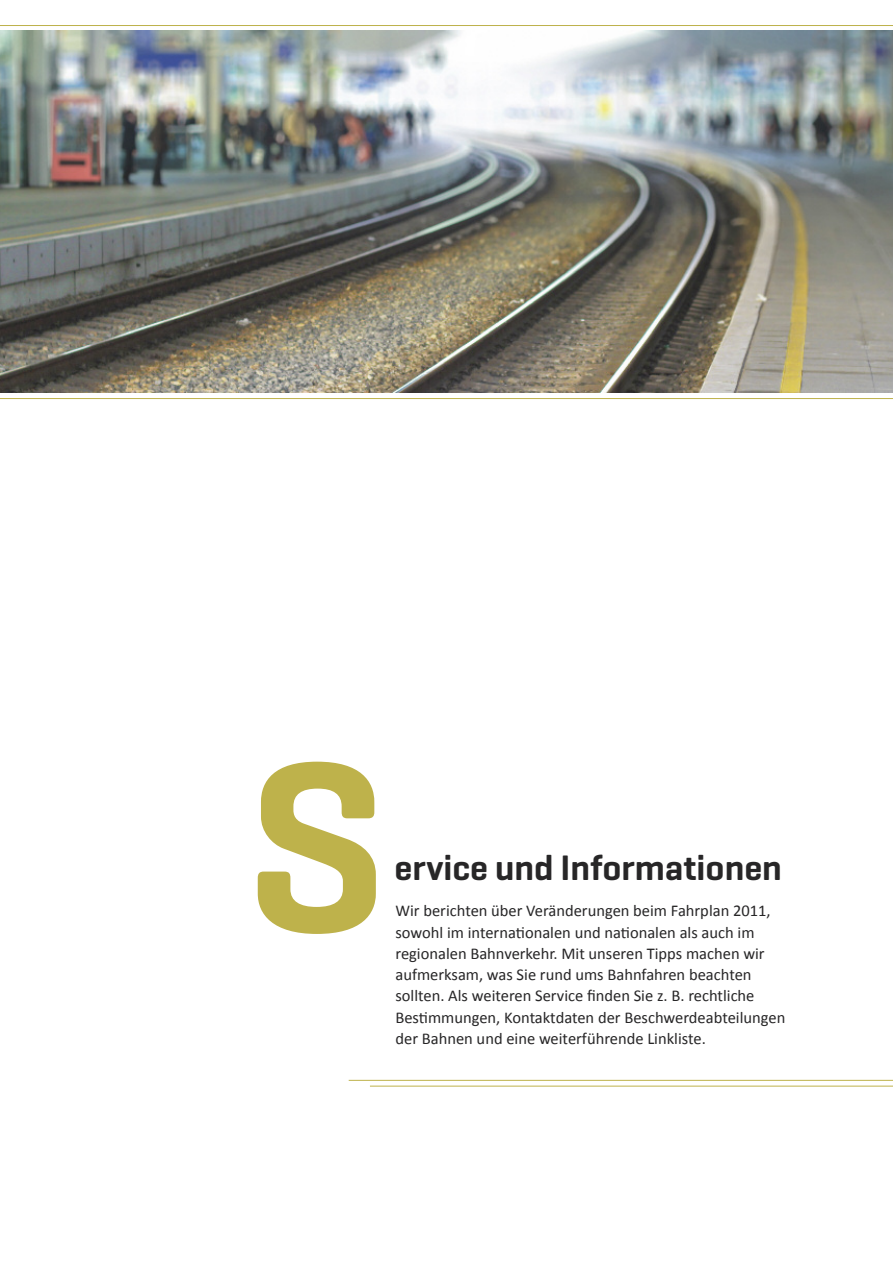
<style>
.page{position:relative;width:893px;height:1263px;background:#fff}
.page>*{position:absolute;margin:0;border:0;box-sizing:border-box;transform-origin:0 0}
.t1{font:600 247.5px "Geogrotesque";color:#beb24b}
.t2{font:600 36px "Geogrotesque";color:#272627}
.t3{font:16.5px/21.3px "Calibri";color:#272627}
</style>
<div class="page">
<img style="left:0;top:31px;width:893px;height:361px">
<hr style="left:0;top:25px;width:893px;height:1px;background:#beb24b">
<hr style="left:0;top:398px;width:893px;height:1px;background:#beb24b">
<hr style="left:349px;top:1080px;width:544px;height:1px;background:#beb24b">
<hr style="left:370px;top:1086px;width:523px;height:1px;background:#beb24b">
<p class="t1" style="left:245px;top:764px;width:143px">S</p>
<p class="t2" style="left:395px;top:855px;width:389px">ervice und informationen</p>
<p class="t3" style="left:395px;top:902px;width:391px">Wir berichten über Veränderungen beim Fahrplan 2011, sowohl im internationalen und nationalen als auch im regionalen Bahnverkehr. Mit unseren Tipps machen wir aufmerksam, was Sie rund ums Bahnfahren beachten sollten. Als weiteren Service finden Sie z. B. rechtliche Bestimmungen, Kontaktdaten der Beschwerdeabteilungen der Bahnen und eine weiterführende Linkliste.</p>
</div>
